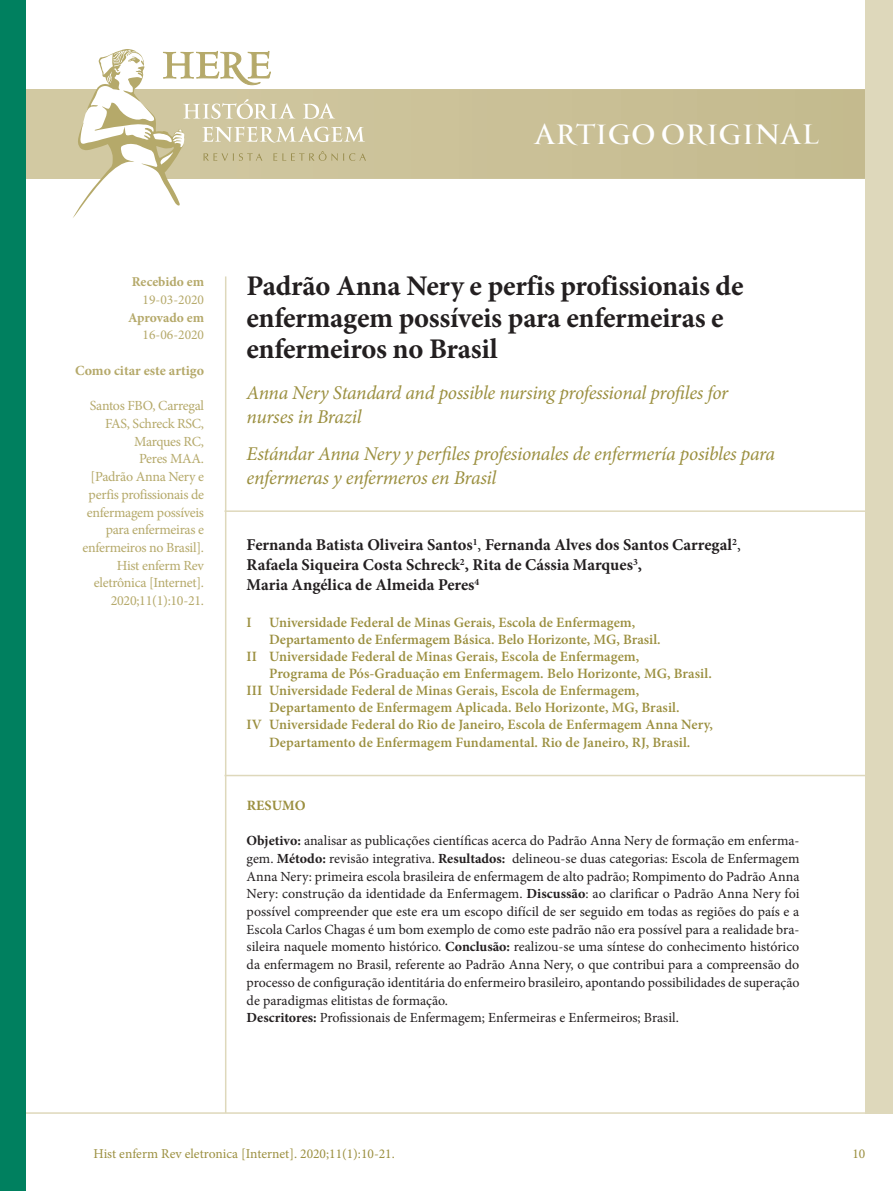
<style>
.page{position:relative;width:893px;height:1191px;background:#fff}
.page>*{position:absolute;margin:0;border:0;box-sizing:border-box;transform-origin:0 0}
.t1{font:700 28.5px/31.5px "Minion Pro";letter-spacing:-.01em;color:#231f20}
.t2{font:27px "PF Monumenta Pro";letter-spacing:-.005em;color:#fff}
.t3{font:italic 19.5px/24px "Minion Pro";letter-spacing:-.02em;color:#9b8f3f}
.t4{font:700 16.5px/19.8px "Minion Pro";color:#231f20}
.t5{font:600 14.25px "Minion Pro";letter-spacing:.005em;color:#9b8f3f}
.t6{font:700 14.25px "Minion Pro";letter-spacing:.005em;color:#9b8f3f}
.t7{font:13.95px/17.7px "Minion Pro";color:#231f20}
.t8{font:13.95px/17.7px "Minion Pro";letter-spacing:-.02em;color:#b5a96a;text-align:right}
.t9{font:700 13.95px "Minion Pro";color:#b5a96a}
.t10{font:13.5px "Minion Pro";color:#9b8f3f}
.t11{font:700 13.5px "Minion Pro";letter-spacing:-.005em;color:#b5a96a}
.t12{font:13.5px "Minion Pro";color:#b5a96a}
.s1{font-weight:400}
.s2{font-weight:700}
</style>
<div class="page">
<svg style="left:26px;top:89px;width:839px;height:90px;background:#c9bf95"></svg>
<hr style="left:225px;top:276px;width:1px;height:837px;background:#ded8bb">
<div style="left:865px;top:0;width:28px;height:1113px;background:#ded8bb"></div>
<hr style="left:0;top:1112px;width:893px;height:1px;background:#ded8bb">
<div style="left:0;top:0;width:26px;height:1191px;background:#00805f"></div>
<svg style="left:71px;top:49px;width:294px;height:169px"></svg>
<hr style="left:225px;top:510px;width:668px;height:2px;background:#ded8bb">
<hr style="left:225px;top:774px;width:668px;height:2px;background:#ded8bb">
<h2 class="t2" style="left:534px;top:117px;width:287px">ARTIGO ORIGINAL</h2>
<p class="t11" style="left:132px;top:272px;width:74px">Recebido em</p>
<p class="t12" style="left:143px;top:291px;width:63px">19-03-2020</p>
<p class="t11" style="left:128px;top:308px;width:77px">Aprovado em</p>
<p class="t12" style="left:143px;top:326px;width:63px">16-06-2020</p>
<p class="t9" style="left:75px;top:360px;width:131px">Como citar este artigo</p>
<p class="t8" style="left:82px;top:397px;width:123px">Santos FBO, Carregal<br>FAS, Schreck RSC,<br>Marques RC,<br>Peres MAA.<br>[Padrão Anna Nery e perfis profissionais de enfermagem possíveis para enfermeiras e enfermeiros no Brasil].<br>Hist enferm Rev eletrônica [Internet].<br>2020;11(1):10-21.</p>
<h1 class="t1" style="left:247px;top:270px;width:498px">Padrão Anna Nery e perfis profissionais de enfermagem possíveis para enfermeiras e enfermeiros no Brasil</h1>
<h3 class="t3" style="left:247px;top:381px;width:483px">Anna Nery Standard and possible nursing professional profiles for nurses in Brazil</h3>
<h3 class="t3" style="left:247px;top:441px;width:530px">Estándar Anna Nery y perfiles profesionales de enfermería posibles para enfermeras y enfermeros en Brasil</h3>
<p class="t4" style="left:247px;top:535px;width:496px">Fernanda Batista Oliveira Santos<sup>1</sup><span class="s1">,</span> Fernanda Alves dos Santos Carregal<sup>2</sup><span class="s1">,<br></span>Rafaela Siqueira Costa Schreck<sup>2</sup>, Rita de Cássia Marques<sup>3</sup>,<br>Maria Angélica de Almeida Peres<sup>4</sup></p>
<p class="t5" style="left:247px;top:612px;width:390px">I Universidade Federal de Minas Gerais, Escola de Enfermagem,</p>
<p class="t5" style="left:269px;top:629px;width:393px">Departamento de Enfermagem Básica. Belo Horizonte, MG, Brasil.</p>
<p class="t5" style="left:247px;top:646px;width:394px">II Universidade Federal de Minas Gerais, Escola de Enfermagem,</p>
<p class="t5" style="left:269px;top:663px;width:444px">Programa de Pós-Graduação em Enfermagem. Belo Horizonte, MG, Brasil.</p>
<p class="t5" style="left:247px;top:681px;width:394px">III Universidade Federal de Minas Gerais, Escola de Enfermagem,</p>
<p class="t5" style="left:269px;top:698px;width:412px">Departamento de Enfermagem Aplicada. Belo Horizonte, MG, Brasil.</p>
<p class="t5" style="left:247px;top:715px;width:468px">IV Universidade Federal do Rio de Janeiro, Escola de Enfermagem Anna Nery,</p>
<p class="t5" style="left:269px;top:732px;width:423px">Departamento de Enfermagem Fundamental. Rio de Janeiro, RJ, Brasil.</p>
<p class="t6" style="left:247px;top:795px;width:61px">RESUMO</p>
<p class="t7" style="left:247px;top:832px;width:554px"><span class="s2">Objetivo:</span> analisar as publicações científicas acerca do Padrão Anna Nery de formação em enferma&shy;gem. <span class="s2">Método:</span> revisão integrativa. <span class="s2">Resultados:</span> delineou-se duas categorias: Escola de Enfermagem Anna Nery: primeira escola brasileira de enfermagem de alto padrão; Rompimento do Padrão Anna Nery: construção da identidade da Enfermagem. <span class="s2">Discussão</span>: ao clarificar o Padrão Anna Nery foi possível compreender que este era um escopo difícil de ser seguido em todas as regiões do país e a Escola Carlos Chagas é um bom exemplo de como este padrão não era possível para a realidade bra&shy;sileira naquele momento histórico. <span class="s2">Conclusão:</span> realizou-se uma síntese do conhecimento histórico da enfermagem no Brasil, referente ao Padrão Anna Nery, o que contribui para a compreensão do processo de configuração identitária do enfermeiro brasileiro, apontando possibilidades de superação de paradigmas elitistas de formação.<br><span class="s2">Descritores:</span> Profissionais de Enfermagem; Enfermeiras e Enfermeiros; Brasil.</p>
<p class="t10" style="left:94px;top:1144px;width:303px">Hist enferm Rev eletronica [Internet]. 2020;11(1):10-21.</p>
<p class="t10" style="left:852px;top:1144px;width:14px">10</p>
</div>
